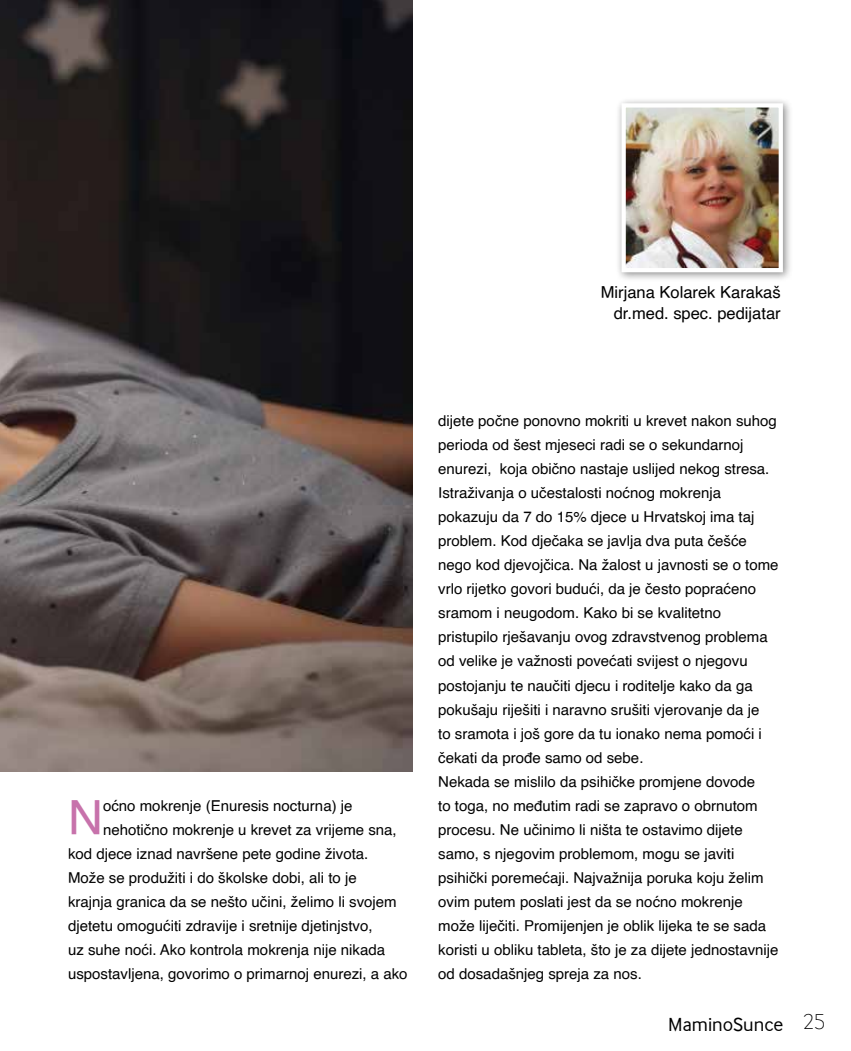
<style>
.page{position:relative;width:851px;height:1051px;background:#fff}
.page>*{position:absolute;margin:0;border:0;box-sizing:border-box;transform-origin:0 0}
.t1{font:48.45px "Helvetica";color:#c772ab}
.t2{font:19.5px "Inter Face Da Ma";color:#000}
.t3{font:16.5px/21px "Helvetica";color:#000;text-align:right}
.t4{font:15px/24px "Helvetica";color:#000}
.s1{font-family:"Inter Face Da Ma Th";font-size:22.5px}
</style>
<div class="page">
<img style="left:0;top:0;width:412px;height:771px">
<div style="left:615px;top:97px;width:178px;height:185px;background:#000;opacity:.45"></div>
<img style="left:626px;top:108px;width:151px;height:159px">
<div style="left:621px;top:103px;width:161px;height:169px;border:4px solid #fff"></div>
<p class="t3" style="left:600px;top:282px;width:181px">Mirjana Kolarek Karakaš dr.med. spec. pedijatar</p>
<h1 class="t1" style="left:68px;top:780px;width:36px">N</h1>
<p class="t4" style="left:103px;top:793px;width:251px">oćno mokrenje (Enuresis nocturna) je</p>
<p class="t4" style="left:103px;top:817px;width:295px">nehotično mokrenje u krevet za vrijeme sna,</p>
<p class="t4" style="left:68px;top:841px;width:302px">kod djece iznad navršene pete godine života.</p>
<p class="t4" style="left:68px;top:865px;width:290px">Može se produžiti i do školske dobi, ali to je</p>
<p class="t4" style="left:68px;top:889px;width:330px">krajnja granica da se nešto učini, želimo li svojem</p>
<p class="t4" style="left:68px;top:913px;width:306px">djetetu omogućiti zdravije i sretnije djetinjstvo,</p>
<p class="t4" style="left:68px;top:937px;width:318px">uz suhe noći. Ako kontrola mokrenja nije nikada</p>
<p class="t4" style="left:68px;top:961px;width:341px">uspostavljena, govorimo o primarnoj enurezi, a ako</p>
<p class="t4" style="left:438px;top:409px;width:342px">dijete počne ponovno mokriti u krevet nakon suhog perioda od šest mjeseci radi se o sekundarnoj enurezi, koja obično nastaje uslijed nekog stresa.<br>Istraživanja o učestalosti noćnog mokrenja pokazuju da 7 do 15% djece u Hrvatskoj ima taj problem. Kod dječaka se javlja dva puta češće nego kod djevojčica. Na žalost u javnosti se o tome vrlo rijetko govori budući, da je često popraćeno sramom i neugodom. Kako bi se kvalitetno pristupilo rješavanju ovog zdravstvenog problema od velike je važnosti povećati svijest o njegovu postojanju te naučiti djecu i roditelje kako da ga pokušaju riješiti i naravno srušiti vjerovanje da je<br>to sramota i još gore da tu ionako nema pomoći i čekati da prođe samo od sebe.<br>Nekada se mislilo da psihičke promjene dovode<br>to toga, no međutim radi se zapravo o obrnutom procesu. Ne učinimo li ništa te ostavimo dijete samo, s njegovim problemom, mogu se javiti psihički poremećaji. Najvažnija poruka koju želim ovim putem poslati jest da se noćno mokrenje može liječiti. Promijenjen je oblik lijeka te se sada koristi u obliku tableta, što je za dijete jednostavnije od dosadašnjeg spreja za nos.</p>
<h2 class="t2" style="left:668px;top:1013px;width:158px">MaminoSunce <span class="s1">25</span></h2>
</div>
